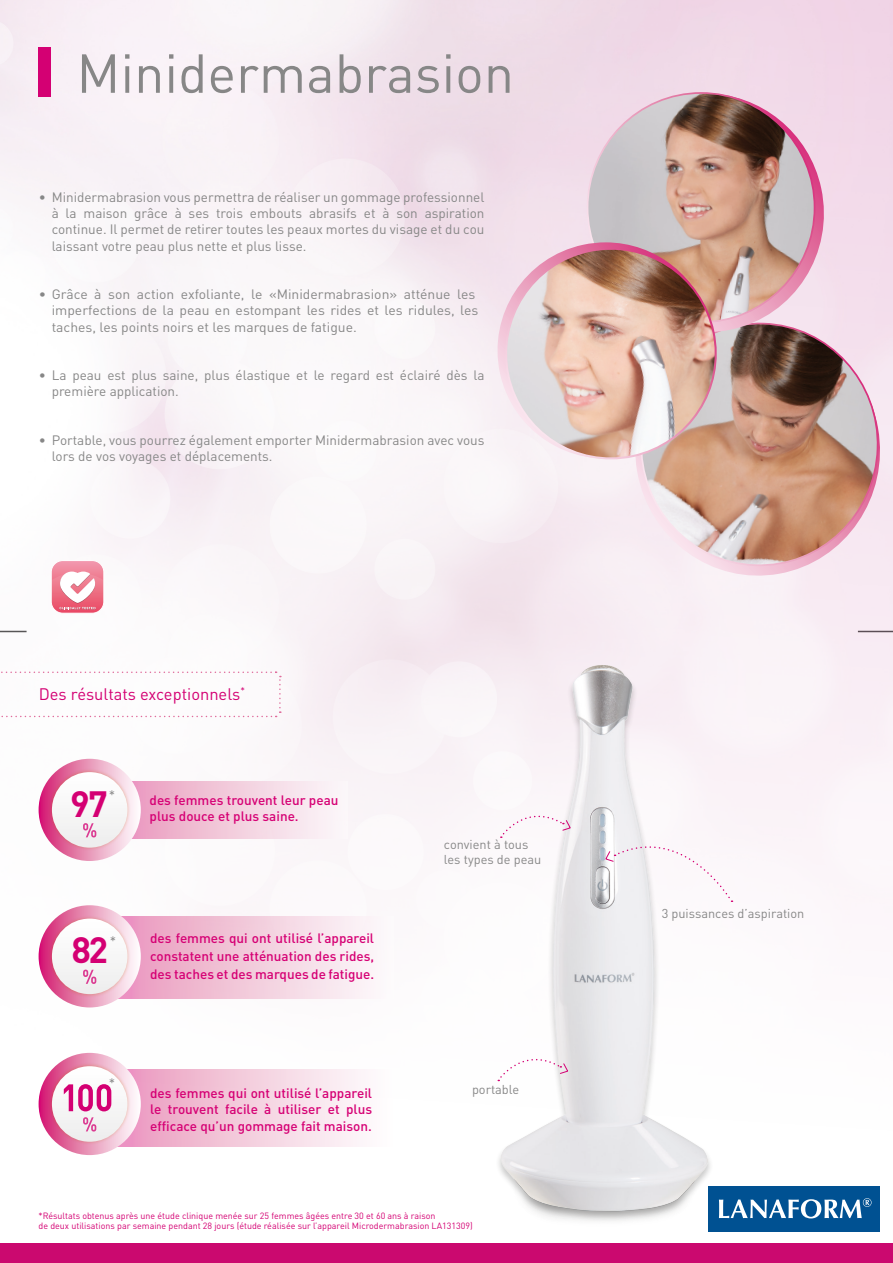
<style>
.page{position:relative;width:893px;height:1263px;background:#fff}
.page>*{position:absolute;margin:0;border:0;box-sizing:border-box;transform-origin:0 0}
.t1{font:54px "DIN Pro";color:#878787}
.t2{font:700 36.15px "DIN Pro";color:#d40073}
.bulllet{font:16.5px "DIN Pro";color:#d40073}
.t3{font:13.5px/16.2px "DIN Pro";color:#878787}
.t4{font:500 13.5px/17.9px "DIN Pro";color:#d60074;text-align:justify}
.t5{font:12.75px "DIN Pro";color:#878787}
.t6{font:9px "DIN Pro";color:#d40073}
</style>
<div class="page">
<img style="left:0;top:0;width:893px;height:1232px">
<img style="left:475px;top:654px;width:262px;height:570px">
<div style="left:39px;top:48px;width:12px;height:49px;background:#d40073"></div>
<div style="left:0;top:1243px;width:893px;height:20px;background:#cb096f"></div>
<div style="left:709px;top:1186px;width:171px;height:45px;background:#005192"></div>
<svg style="left:719px;top:1198px;width:152px;height:20px"></svg>
<svg style="left:51px;top:560px;width:53px;height:54px"></svg>
<svg style="left:625px;top:324px;width:265px;height:262px"></svg>
<svg style="left:637px;top:320px;width:245px;height:247px;background:#c4a094"></svg>
<svg style="left:578px;top:93px;width:257px;height:250px;background:#d9b9c7"></svg>
<img style="left:588px;top:93px;width:226px;height:229px">
<svg style="left:487px;top:242px;width:9px;height:226px"></svg>
<img style="left:496px;top:239px;width:229px;height:229px">
<div style="left:116px;top:781px;width:232px;height:57px;background:linear-gradient(to right,#e998bc,#fbfcfb)"></div>
<div style="left:114px;top:1069px;width:279px;height:78px;background:linear-gradient(to right,#eb97be,#feffff)"></div>
<svg style="left:39px;top:759px;width:102px;height:102px"></svg>
<div style="left:48px;top:768px;width:83px;height:83px;background:#c85905;opacity:.3"></div>
<div style="left:52px;top:772px;width:75px;height:76px;background:#f6f6f6;border-radius:38px"></div>
<svg style="left:83px;top:823px;width:13px;height:14px"></svg>
<div style="left:112px;top:917px;width:281px;height:81px;background:linear-gradient(to right,#e996bb,#fcfefd)"></div>
<svg style="left:39px;top:905px;width:102px;height:102px"></svg>
<div style="left:48px;top:915px;width:83px;height:82px;background:#c85905;opacity:.3"></div>
<div style="left:52px;top:918px;width:75px;height:76px;background:#f6f6f6;border-radius:38px"></div>
<svg style="left:83px;top:969px;width:13px;height:15px"></svg>
<svg style="left:39px;top:1053px;width:102px;height:102px"></svg>
<div style="left:48px;top:1062px;width:83px;height:83px;background:#c85905;opacity:.3"></div>
<div style="left:52px;top:1066px;width:75px;height:76px;background:#f4f4f4;border-radius:38px"></div>
<svg style="left:64px;top:1084px;width:47px;height:27px"></svg>
<svg style="left:83px;top:1117px;width:13px;height:14px"></svg>
<svg style="left:605px;top:827px;width:127px;height:75px"></svg>
<svg style="left:501px;top:807px;width:70px;height:31px"></svg>
<svg style="left:498px;top:1050px;width:71px;height:31px"></svg>
<svg style="left:0;top:671px;width:281px;height:46px"></svg>
<p class="t1" style="left:76px;top:31px;width:439px">Minidermabrasion</p>
<p class="t3" style="left:52px;top:188px;width:434px;text-align:justify;text-indent:-13px">• Minidermabrasion vous permettra de réaliser un gommage professionnel à la maison grâce à ses trois embouts abrasifs et à son aspiration continue. Il permet de retirer toutes les peaux mortes du visage et du cou laissant votre peau plus nette et plus lisse.</p>
<p class="t3" style="left:52px;top:285px;width:428px;text-indent:-13px">• Grâce à son action exfoliante, le «Minidermabrasion» atténue les imperfections de la peau en estompant les rides et les ridules, les taches, les points noirs et les marques de fatigue.</p>
<p class="t3" style="left:52px;top:366px;width:434px;text-indent:-13px">• La peau est plus saine, plus élastique et le regard est éclairé dès la première application.</p>
<p class="t3" style="left:52px;top:431px;width:434px;text-indent:-13px">• Portable, vous pourrez également emporter Minidermabrasion avec vous lors de vos voyages et déplacements.</p>
<p class="bulllet" style="left:39px;top:681px;width:208px">Des résultats exceptionnels<sup>*</sup></p>
<p class="t2" style="left:70px;top:773px;width:39px">97</p>
<p class="t3" style="left:109px;top:786px;width:8px">*</p>
<p class="t4" style="left:150px;top:790px;width:190px;line-height:16.2px">des femmes trouvent leur peau plus douce et plus saine.</p>
<p class="t2" style="left:71px;top:920px;width:38px">82</p>
<p class="t3" style="left:110px;top:932px;width:8px">*</p>
<p class="t4" style="left:150px;top:928px;width:226px">des femmes qui ont utilisé l’appareil constatent une atténuation des rides, des taches et des marques de fatigue.</p>
<p class="t3" style="left:109px;top:1074px;width:8px">*</p>
<p class="t4" style="left:150px;top:1083px;width:223px;line-height:16.5px">des femmes qui ont utilisé l’appareil le trouvent facile à utiliser et plus efficace qu’un gommage fait maison.</p>
<p class="t5" style="left:444px;top:834px;width:86px">convient à tous</p>
<p class="t5" style="left:444px;top:850px;width:99px">les types de peau</p>
<p class="t5" style="left:472px;top:1079px;width:49px">portable</p>
<p class="t6" style="left:39px;top:1208px;width:398px">*Résultats obtenus après une étude clinique menée sur 25 femmes âgées entre 30 et 60 ans à raison</p>
<p class="t6" style="left:39px;top:1219px;width:436px">de deux utilisations par semaine pendant 28 jours (étude réalisée sur l’appareil Microdermabrasion LA131309)</p>
<p class="t5" style="left:662px;top:903px;width:144px">3 puissances d’aspiration</p>
</div>
